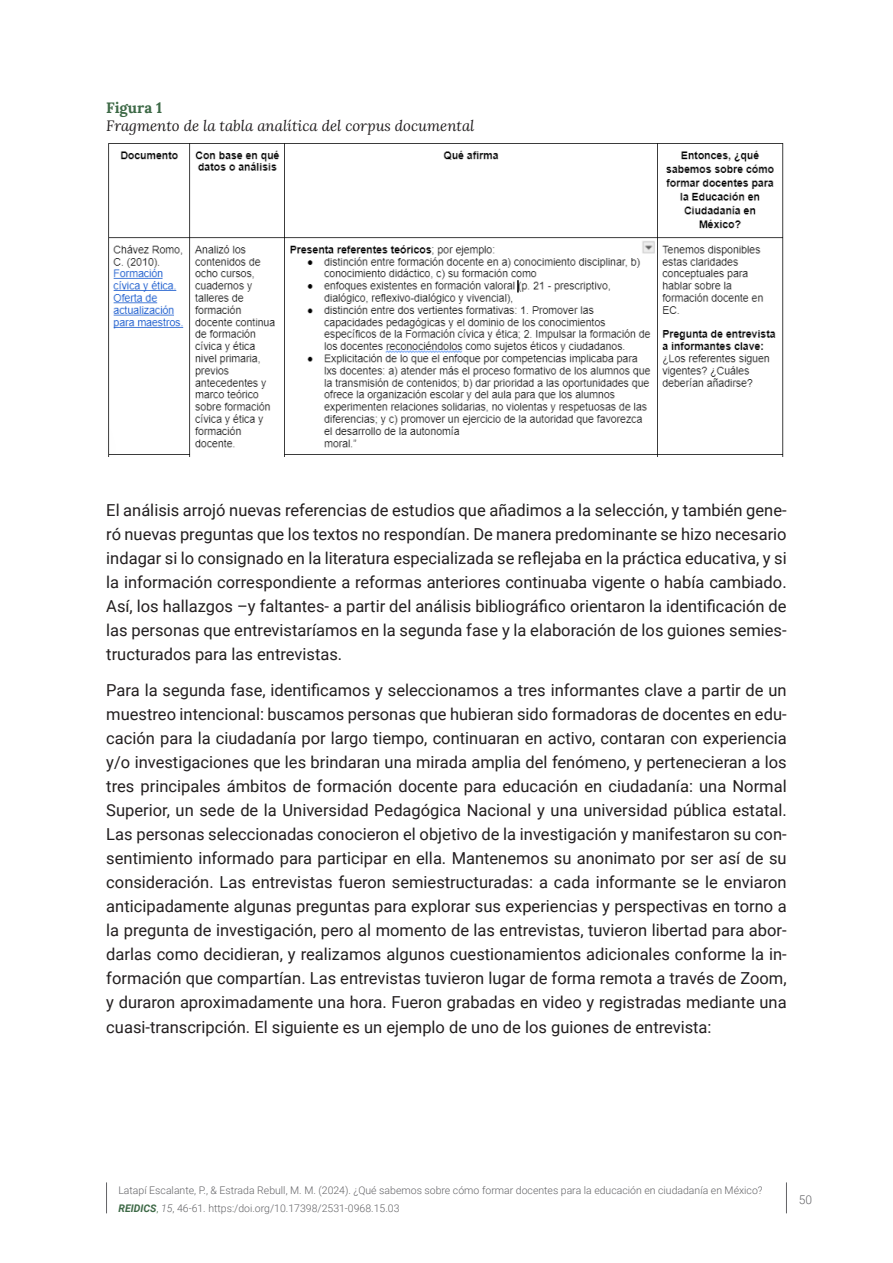
<style>
.page{position:relative;width:893px;height:1263px;background:#fff}
.page>*{position:absolute;margin:0;border:0;box-sizing:border-box;transform-origin:0 0}
.t1{font:16.5px/24px "Roboto";color:#231f20;text-align:justify}
.sps_figur_titulo{font:italic 15px "Lora";color:#231f20}
.sps_figuras_num{font:700 15px "Lora";color:#3d6946}
.t2{font:300 12px "Roboto";color:#636366}
.t3{font:300 10.5px/17.4px "Roboto";color:#636366}
.s1{font-weight:700;font-style:italic;color:#3d6946}
.s2{color:#3d6946}
.s3{font-style:italic}
</style>
<div class="page">
<hr style="left:106px;top:1182px;width:1px;height:31px;background:#636366">
<hr style="left:786px;top:1182px;width:1px;height:31px;background:#636366">
<img style="left:108px;top:143px;width:676px;height:313px">
<p class="sps_figuras_num" style="left:106px;top:95px;width:57px">Figura 1</p>
<p class="sps_figur_titulo" style="left:106px;top:115px;width:370px">Fragmento de la tabla analítica del corpus documental</p>
<p class="t1" style="left:106px;top:497px;width:682px">El análisis arrojó nuevas referencias de estudios que añadimos a la selección, y también gene&shy;ró nuevas preguntas que los textos no respondían. De manera predominante se hizo necesario indagar si lo consignado en la literatura especializada se reflejaba en la práctica educativa, y si la información correspondiente a reformas anteriores continuaba vigente o había cambiado.<br>Así, los hallazgos –y faltantes- a partir del análisis bibliográfico orientaron la identificación de las personas que entrevistaríamos en la segunda fase y la elaboración de los guiones semies&shy;tructurados para las entrevistas.</p>
<p class="t1" style="left:106px;top:678px;width:682px">Para la segunda fase, identificamos y seleccionamos a tres informantes clave a partir de un muestreo intencional: buscamos personas que hubieran sido formadoras de docentes en edu&shy;cación para la ciudadanía por largo tiempo, continuaran en activo, contaran con experiencia y/o investigaciones que les brindaran una mirada amplia del fenómeno, y pertenecieran a los tres principales ámbitos de formación docente para educación en ciudadanía: una Normal Superior, un sede de la Universidad Pedagógica Nacional y una universidad pública estatal.<br>Las personas seleccionadas conocieron el objetivo de la investigación y manifestaron su con&shy;sentimiento informado para participar en ella. Mantenemos su anonimato por ser así de su consideración. Las entrevistas fueron semiestructuradas: a cada informante se le enviaron anticipadamente algunas preguntas para explorar sus experiencias y perspectivas en torno a la pregunta de investigación, pero al momento de las entrevistas, tuvieron libertad para abor&shy;darlas como decidieran, y realizamos algunos cuestionamientos adicionales conforme la in&shy;formación que compartían. Las entrevistas tuvieron lugar de forma remota a través de Zoom, y duraron aproximadamente una hora. Fueron grabadas en video y registradas mediante una cuasi-transcripción. El siguiente es un ejemplo de uno de los guiones de entrevista:</p>
<p class="t3" style="left:118px;top:1181px;width:646px">Latapí Escalante, P., &amp; Estrada Rebull, M. M. (2024). ¿Qué sabemos sobre cómo formar docentes para la educación en ciudadanía en México?<br><span class="s1">REIDICS</span><span class="s2">,</span> <span class="s3">15</span>, 46-61. https:/doi.org/10.17398/2531-0968.15.03</p>
<p class="t2" style="left:799px;top:1191px;width:15px">50</p>
</div>
